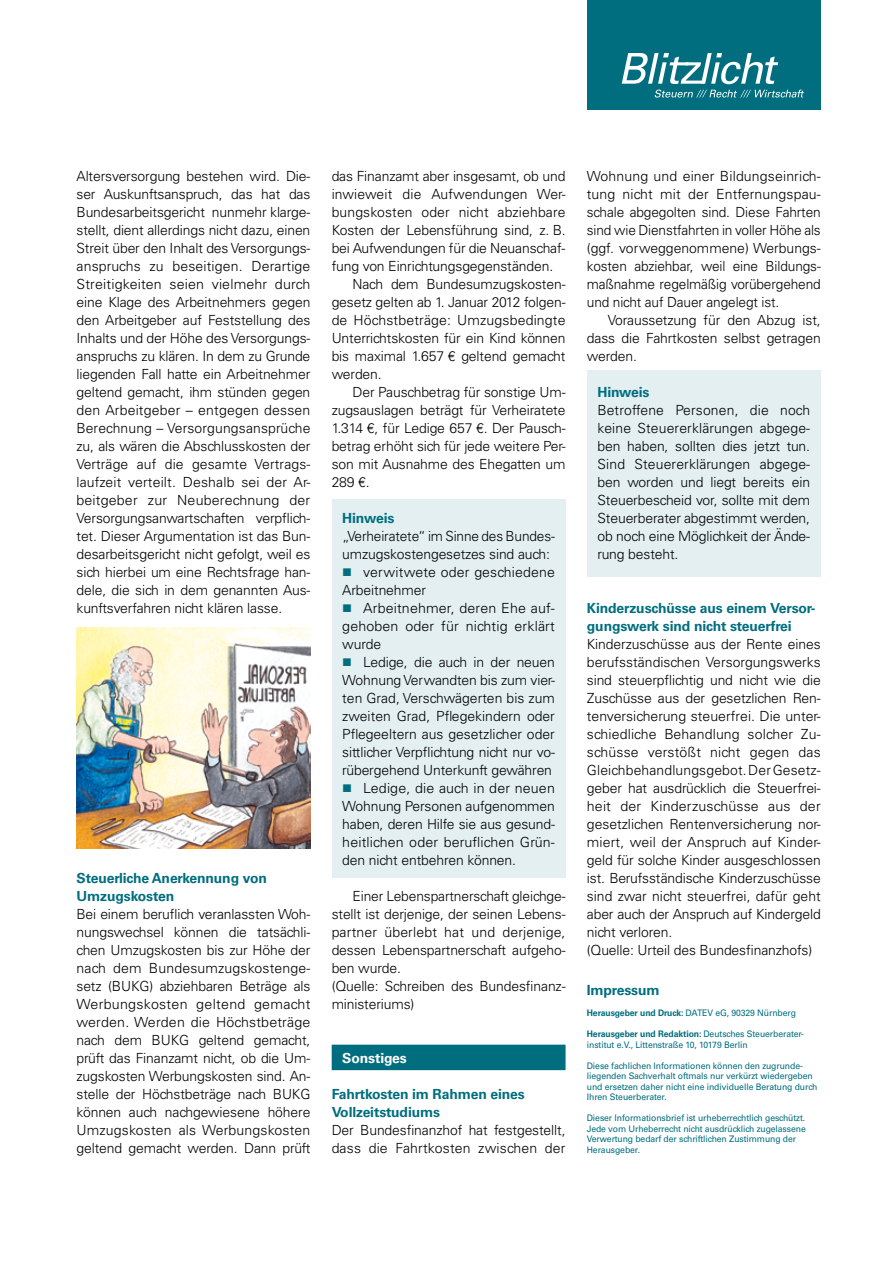
<style>
.page{position:relative;width:893px;height:1263px;background:#fff}
.page>*{position:absolute;margin:0;border:0;box-sizing:border-box;transform-origin:0 0}
.t1{font:300 13.95px/18px "Univers LT Std";letter-spacing:-.01em;color:#000}
.t2{font:300 13.95px "Univers LT Std";letter-spacing:.01em;color:#000}
.t3{font:700 13.95px "Univers LT Std";letter-spacing:-.01em;color:#006e7e}
.t4{font:700 13.95px "Univers LT Std";letter-spacing:-.01em;color:#fff}
.t5{font:9px/10.5px "Univers LT Std";letter-spacing:-.01em;color:#006e7e;scale:.96 1}
.s1{font-weight:700;color:#006e7e}
.s2{font-weight:700}
</style>
<div class="page">
<div style="left:587px;top:0;width:234px;height:110px;background:#006e7e"></div>
<svg style="left:622px;top:53px;width:156px;height:31px"></svg>
<svg style="left:655px;top:90px;width:149px;height:8px"></svg>
<div style="left:332px;top:1045px;width:234px;height:25px;background:#006e7e"></div>
<div style="left:332px;top:499px;width:234px;height:379px;background:#e3eff1"></div>
<div style="left:587px;top:370px;width:234px;height:206px;background:#e3eff1"></div>
<img style="left:77px;top:627px;width:233px;height:221px">
<p class="t1" style="left:77px;top:167px;width:235px;text-align:justify">Altersversorgung bestehen wird. Die&shy;ser Auskunftsanspruch, das hat das Bundesarbeitsgericht nunmehr klarge&shy;stellt, dient allerdings nicht dazu, einen Streit über den Inhalt des Versorgungs&shy;anspruchs zu beseitigen. Derartige Streitigkeiten seien vielmehr durch eine Klage des Arbeitnehmers gegen den Arbeitgeber auf Feststellung des Inhalts und der Höhe des Versorgungs&shy;anspruchs zu klären. In dem zu Grunde liegenden Fall hatte ein Arbeitnehmer geltend gemacht, ihm stünden gegen den Arbeitgeber – entgegen dessen Berechnung – Versorgungsansprüche zu, als wären die Abschlusskosten der Verträge auf die gesamte Vertrags&shy;laufzeit verteilt. Deshalb sei der Ar&shy;beitgeber zur Neuberechnung der Versorgungsanwartschaften verpflich&shy;tet. Dieser Argumentation ist das Bun&shy;desarbeitsgericht nicht gefolgt, weil es sich hierbei um eine Rechtsfrage han&shy;dele, die sich in dem genannten Aus&shy;kunftsverfahren nicht klären lasse.</p>
<p class="t1" style="left:77px;top:869px;width:235px"><span class="s1">Steuerliche Anerkennung von Umzugskosten<br></span>Bei einem beruflich veranlassten Woh&shy;nungswechsel können die tatsächli&shy;chen Umzugskosten bis zur Höhe der nach dem Bundesumzugskostenge&shy;setz (BUKG) abziehbaren Beträge als Werbungskosten geltend gemacht werden. Werden die Höchstbeträge nach dem BUKG geltend gemacht, prüft das Finanzamt nicht, ob die Um&shy;zugskosten Werbungskosten sind. An&shy;stelle der Höchstbeträge nach BUKG können auch nachgewiesene höhere Umzugskosten als Werbungskosten geltend gemacht werden. Dann prüft</p>
<p class="t1" style="left:332px;top:167px;width:235px">das Finanzamt aber insgesamt, ob und</p>
<p class="t2" style="left:332px;top:185px;width:235px">inwieweit die Aufwendungen Wer-</p>
<p class="t2" style="left:332px;top:203px;width:235px">bungskosten oder nicht abziehbare</p>
<p class="t1" style="left:332px;top:221px;width:235px">Kosten der Lebensführung sind, z. B.</p>
<p class="t1" style="left:332px;top:239px;width:235px">bei Aufwendungen für die Neuanschaf-</p>
<p class="t1" style="left:332px;top:257px;width:223px">fung von Einrichtungsgegenständen.</p>
<p class="t1" style="left:352px;top:275px;width:215px">Nach dem Bundesumzugskosten-</p>
<p class="t1" style="left:332px;top:293px;width:235px">gesetz gelten ab 1. Januar 2012 folgen-</p>
<p class="t2" style="left:332px;top:311px;width:235px">de Höchstbeträge: Umzugsbedingte</p>
<p class="t1" style="left:332px;top:329px;width:235px">Unterrichtskosten für ein Kind können</p>
<p class="t1" style="left:332px;top:347px;width:235px">bis maximal 1.657 € geltend gemacht</p>
<p class="t1" style="left:332px;top:365px;width:52px">werden.</p>
<p class="t1" style="left:352px;top:383px;width:215px">Der Pauschbetrag für sonstige Um-</p>
<p class="t1" style="left:332px;top:401px;width:235px">zugsauslagen beträgt für Verheiratete</p>
<p class="t1" style="left:332px;top:419px;width:235px">1.314 €, für Ledige 657 €. Der Pausch-</p>
<p class="t1" style="left:332px;top:437px;width:235px">betrag erhöht sich für jede weitere Per-</p>
<p class="t1" style="left:332px;top:455px;width:235px">son mit Ausnahme des Ehegatten um</p>
<p class="t1" style="left:332px;top:473px;width:40px">289 €.</p>
<p class="t3" style="left:342px;top:509px;width:54px">Hinweis</p>
<p class="t1" style="left:342px;top:527px;width:214px">„Verheiratete“ im Sinne des Bundes-</p>
<p class="t1" style="left:342px;top:545px;width:209px">umzugskostengesetzes sind auch:</p>
<p class="t2" style="left:363px;top:563px;width:193px">verwitwete oder geschiedene</p>
<p class="t1" style="left:342px;top:581px;width:85px">Arbeitnehmer</p>
<p class="t2" style="left:363px;top:599px;width:193px">Arbeitnehmer, deren Ehe auf-</p>
<p class="t2" style="left:342px;top:617px;width:214px">gehoben oder für nichtig erklärt</p>
<p class="t1" style="left:342px;top:635px;width:40px">wurde</p>
<p class="t1" style="left:363px;top:653px;width:193px">Ledige, die auch in der neuen</p>
<p class="t1" style="left:342px;top:671px;width:214px">Wohnung Verwandten bis zum vier-</p>
<p class="t1" style="left:342px;top:689px;width:214px">ten Grad, Verschwägerten bis zum</p>
<p class="t1" style="left:342px;top:707px;width:214px">zweiten Grad, Pflegekindern oder</p>
<p class="t1" style="left:342px;top:725px;width:214px">Pflegeeltern aus gesetzlicher oder</p>
<p class="t1" style="left:342px;top:743px;width:214px">sittlicher Verpflichtung nicht nur vo-</p>
<p class="t1" style="left:342px;top:761px;width:211px">rübergehend Unterkunft gewähren</p>
<p class="t2" style="left:363px;top:779px;width:193px">Ledige, die auch in der neuen</p>
<p class="t1" style="left:342px;top:797px;width:214px">Wohnung Personen aufgenommen</p>
<p class="t1" style="left:342px;top:815px;width:214px">haben, deren Hilfe sie aus gesund-</p>
<p class="t2" style="left:342px;top:833px;width:214px">heitlichen oder beruflichen Grün-</p>
<p class="t1" style="left:342px;top:851px;width:175px">den nicht entbehren können.</p>
<p class="t1" style="left:332px;top:887px;width:235px;text-indent:21px">Einer Lebenspartnerschaft gleichge&shy;stellt ist derjenige, der seinen Lebens&shy;partner überlebt hat und derjenige, dessen Lebenspartnerschaft aufgeho&shy;ben wurde.<br>(Quelle: Schreiben des Bundesfinanz&shy;ministeriums)</p>
<p class="t4" style="left:342px;top:1049px;width:66px">Sonstiges</p>
<p class="t1" style="left:332px;top:1085px;width:235px"><span class="s1">Fahrtkosten im Rahmen eines<br>Vollzeitstudiums<br></span>Der Bundesfinanzhof hat festgestellt, dass die Fahrtkosten zwischen der</p>
<p class="t2" style="left:587px;top:167px;width:235px">Wohnung und einer Bildungseinrich-</p>
<p class="t2" style="left:587px;top:185px;width:235px">tung nicht mit der Entfernungspau-</p>
<p class="t1" style="left:587px;top:203px;width:235px">schale abgegolten sind. Diese Fahrten</p>
<p class="t1" style="left:587px;top:221px;width:235px">sind wie Dienstfahrten in voller Höhe als</p>
<p class="t1" style="left:587px;top:239px;width:235px">(ggf. vorweggenommene) Werbungs-</p>
<p class="t1" style="left:587px;top:257px;width:235px">kosten abziehbar, weil eine Bildungs-</p>
<p class="t1" style="left:587px;top:275px;width:235px">maßnahme regelmäßig vorübergehend</p>
<p class="t1" style="left:587px;top:293px;width:194px">und nicht auf Dauer angelegt ist.</p>
<p class="t1" style="left:608px;top:311px;width:215px">Voraussetzung für den Abzug ist,</p>
<p class="t1" style="left:587px;top:329px;width:235px">dass die Fahrtkosten selbst getragen</p>
<p class="t1" style="left:587px;top:347px;width:52px">werden.</p>
<p class="t1" style="left:597px;top:383px;width:214px"><span class="s1">Hinweis<br></span>Betroffene Personen, die noch keine Steuererklärungen abgege&shy;ben haben, sollten dies jetzt tun.<br>Sind Steuererklärungen abgege&shy;ben worden und liegt bereits ein<br>Steuerbescheid vor, sollte mit dem<br>Steuerberater abgestimmt werden, ob noch eine Möglichkeit der Ände&shy;rung besteht.</p>
<p class="t1" style="left:587px;top:599px;width:235px"><span class="s1">Kinderzuschüsse aus einem Versor&shy;gungswerk sind nicht steuerfrei </span>Kinderzuschüsse aus der Rente eines berufsständischen Versorgungswerks sind steuerpflichtig und nicht wie die Zuschüsse aus der gesetzlichen Ren&shy;tenversicherung steuerfrei. Die unter&shy;schiedliche Behandlung solcher Zu&shy;schüsse verstößt nicht gegen das Gleichbehandlungsgebot. Der Gesetz&shy;geber hat ausdrücklich die Steuerfrei&shy;heit der Kinderzuschüsse aus der gesetzlichen Rentenversicherung nor&shy;miert, weil der Anspruch auf Kinder&shy;geld für solche Kinder ausgeschlossen ist. Berufsständische Kinderzuschüsse sind zwar nicht steuerfrei, dafür geht aber auch der Anspruch auf Kindergeld nicht verloren.<br>(Quelle: Urteil des Bundesfinanzhofs)</p>
<p class="t3" style="left:587px;top:982px;width:74px">Impressum</p>
<p class="t5" style="left:587px;top:1008px;width:219px"><span class="s2">Herausgeber und Druck:</span> DATEV eG, 90329 Nürnberg</p>
<p class="t5" style="left:587px;top:1029px;width:228px"><span class="s2">Herausgeber und Redaktion:</span> Deutsches Steuerberater&shy;institut e.V., Littenstraße 10, 10179 Berlin</p>
<p class="t5" style="left:587px;top:1060px;width:242px">Diese fachlichen Informationen können den zugrunde&shy;liegenden Sachverhalt oftmals nur verkürzt wiedergeben und ersetzen daher nicht eine individuelle Beratung durch Ihren Steuerberater.</p>
<p class="t5" style="left:587px;top:1113px;width:230px">Dieser Informationsbrief ist urheberrechtlich geschützt.<br>Jede vom Urheberrecht nicht ausdrücklich zugelassene Verwertung bedarf der schriftlichen Zustimmung der Herausgeber.</p>
</div>
